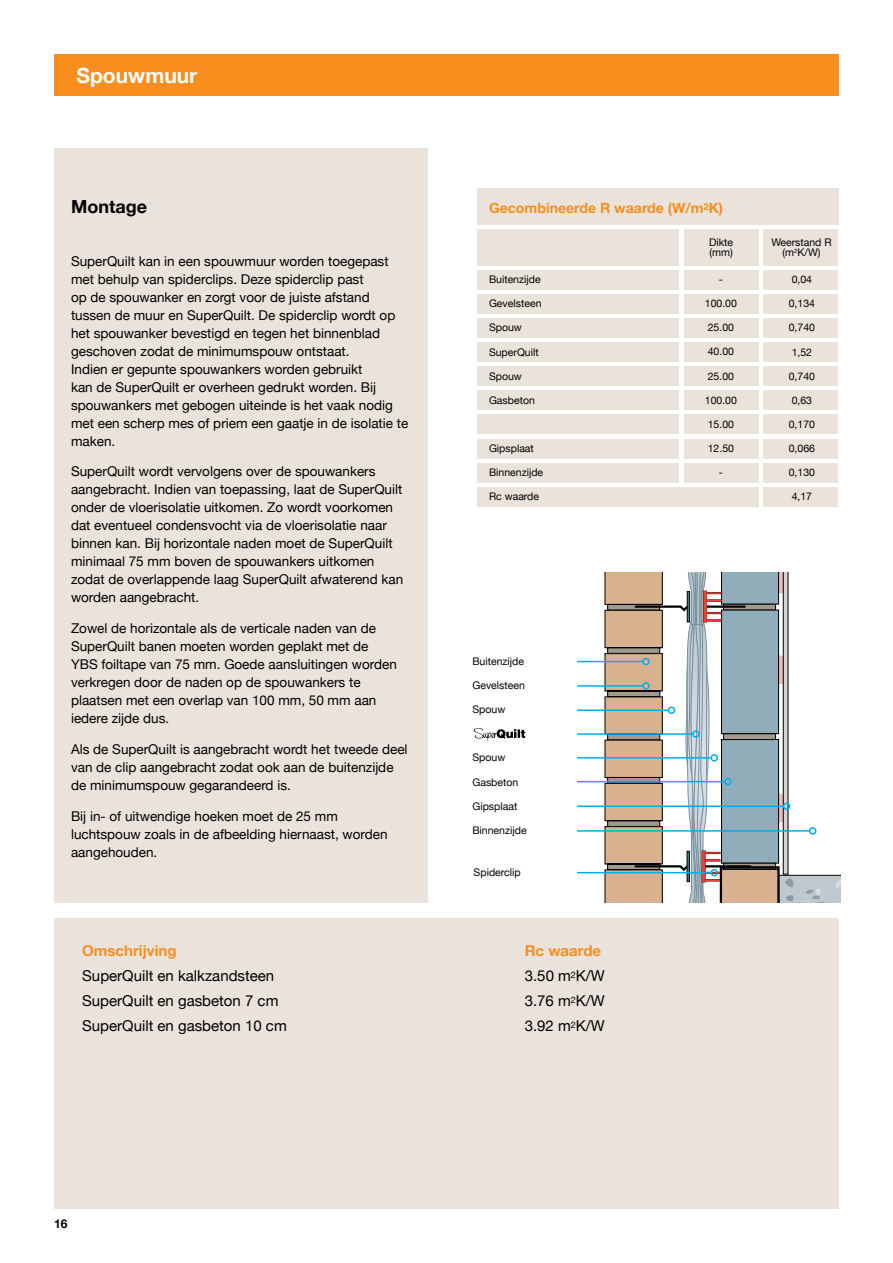
<style>
.page{position:relative;width:893px;height:1263px;background:#fff}
.page>*{position:absolute;margin:0;border:0;box-sizing:border-box;transform-origin:0 0}
.t1{font:700 21px "Helvetica Neue";color:#fff}
.t2{font:700 18px "Helvetica Neue";color:#000}
.t3{font:15px "Helvetica Neue";color:#000}
.t4{font:700 15px "Helvetica Neue";color:#f78e1e}
.t5{font:700 14.1px "Helvetica Neue";color:#f78e1e}
.t6{font:13.5px/18px "Helvetica Neue";color:#000}
.t7{font:700 12px "Helvetica Neue";color:#000}
.t8{font:10.5px/10.2px "Helvetica Neue";color:#000}
</style>
<div class="page">
<div style="left:54px;top:148px;width:373px;height:755px;background:#e9e3dc"></div>
<svg style="left:604px;top:572px;width:236px;height:331px"></svg>
<svg style="left:703px;top:591px;width:4px;height:31px"></svg>
<div style="left:54px;top:54px;width:785px;height:41px;background:#f78e1e"></div>
<div style="left:54px;top:918px;width:785px;height:291px;background:#e9e3dc"></div>
<div style="left:477px;top:229px;width:202px;height:37px;background:#e9e3dc"></div>
<div style="left:477px;top:270px;width:202px;height:20px;background:#e9e3dc"></div>
<div style="left:477px;top:294px;width:202px;height:20px;background:#e9e3dc"></div>
<div style="left:477px;top:318px;width:202px;height:20px;background:#e9e3dc"></div>
<div style="left:477px;top:342px;width:202px;height:20px;background:#e9e3dc"></div>
<div style="left:477px;top:366px;width:202px;height:20px;background:#e9e3dc"></div>
<div style="left:477px;top:390px;width:202px;height:20px;background:#e9e3dc"></div>
<div style="left:477px;top:415px;width:202px;height:19px;background:#e9e3dc"></div>
<div style="left:477px;top:439px;width:202px;height:19px;background:#e9e3dc"></div>
<div style="left:477px;top:463px;width:202px;height:20px;background:#e9e3dc"></div>
<div style="left:684px;top:229px;width:74px;height:37px;background:#e9e3dc"></div>
<div style="left:684px;top:270px;width:74px;height:20px;background:#e9e3dc"></div>
<div style="left:684px;top:294px;width:74px;height:20px;background:#e9e3dc"></div>
<div style="left:684px;top:318px;width:74px;height:20px;background:#e9e3dc"></div>
<div style="left:684px;top:342px;width:74px;height:20px;background:#e9e3dc"></div>
<div style="left:684px;top:366px;width:74px;height:20px;background:#e9e3dc"></div>
<div style="left:684px;top:390px;width:74px;height:20px;background:#e9e3dc"></div>
<div style="left:684px;top:415px;width:74px;height:19px;background:#e9e3dc"></div>
<div style="left:684px;top:439px;width:74px;height:19px;background:#e9e3dc"></div>
<div style="left:684px;top:463px;width:74px;height:20px;background:#e9e3dc"></div>
<div style="left:764px;top:229px;width:74px;height:37px;background:#e9e3dc"></div>
<div style="left:764px;top:270px;width:74px;height:20px;background:#e9e3dc"></div>
<div style="left:764px;top:294px;width:74px;height:20px;background:#e9e3dc"></div>
<div style="left:764px;top:318px;width:74px;height:20px;background:#e9e3dc"></div>
<div style="left:764px;top:342px;width:74px;height:20px;background:#e9e3dc"></div>
<div style="left:764px;top:366px;width:74px;height:20px;background:#e9e3dc"></div>
<div style="left:764px;top:390px;width:74px;height:20px;background:#e9e3dc"></div>
<div style="left:764px;top:415px;width:74px;height:19px;background:#e9e3dc"></div>
<div style="left:764px;top:439px;width:74px;height:19px;background:#e9e3dc"></div>
<div style="left:764px;top:463px;width:74px;height:20px;background:#e9e3dc"></div>
<div style="left:764px;top:487px;width:74px;height:20px;background:#e9e3dc"></div>
<div style="left:477px;top:188px;width:361px;height:37px;background:#e9e3dc"></div>
<div style="left:477px;top:487px;width:281px;height:20px;background:#e9e3dc"></div>
<hr style="left:577px;top:661px;width:66px;height:1px;background:#00aeef">
<div style="left:642px;top:658px;width:8px;height:7px;border:2px solid #00aeef;border-radius:50%"></div>
<hr style="left:577px;top:685px;width:66px;height:2px;background:#00aeef">
<div style="left:642px;top:682px;width:8px;height:8px;border:2px solid #00aeef;border-radius:50%"></div>
<hr style="left:577px;top:709px;width:91px;height:2px;background:#00aeef">
<div style="left:668px;top:706px;width:7px;height:8px;border:2px solid #00aeef;border-radius:50%"></div>
<hr style="left:577px;top:733px;width:116px;height:2px;background:#00aeef">
<div style="left:692px;top:730px;width:8px;height:8px;border:2px solid #00aeef;border-radius:50%"></div>
<hr style="left:577px;top:757px;width:134px;height:2px;background:#00aeef">
<div style="left:710px;top:754px;width:8px;height:8px;border:2px solid #00aeef;border-radius:50%"></div>
<hr style="left:577px;top:872px;width:134px;height:1px;background:#00aeef">
<div style="left:710px;top:869px;width:8px;height:7px;border:2px solid #00aeef;border-radius:50%"></div>
<hr style="left:577px;top:781px;width:148px;height:1px;background:#00aeef">
<div style="left:724px;top:778px;width:8px;height:7px;border:2px solid #00aeef;border-radius:50%"></div>
<svg style="left:474px;top:728px;width:51px;height:13px"></svg>
<hr style="left:577px;top:830px;width:233px;height:2px;background:#00aeef">
<div style="left:809px;top:827px;width:7px;height:8px;border:2px solid #00aeef;border-radius:50%"></div>
<hr style="left:577px;top:805px;width:207px;height:2px;background:#00aeef">
<div style="left:783px;top:802px;width:7px;height:8px;border:2px solid #00aeef;border-radius:50%"></div>
<h1 class="t1" style="left:76px;top:63px;width:122px">Spouwmuur</h1>
<h2 class="t2" style="left:71px;top:195px;width:77px">Montage</h2>
<p class="t6" style="left:71px;top:252px;width:339px">SuperQuilt kan in een spouwmuur worden toegepast met behulp van spiderclips. Deze spiderclip past<br>op de spouwanker en zorgt voor de juiste afstand tussen de muur en SuperQuilt. De spiderclip wordt op het spouwanker bevestigd en tegen het binnenblad geschoven zodat de minimumspouw ontstaat.<br>Indien er gepunte spouwankers worden gebruikt<br>kan de SuperQuilt er overheen gedrukt worden. Bij spouwankers met gebogen uiteinde is het vaak nodig met een scherp mes of priem een gaatje in de isolatie te maken.</p>
<p class="t6" style="left:71px;top:462px;width:334px">SuperQuilt wordt vervolgens over de spouwankers aangebracht. Indien van toepassing, laat de SuperQuilt onder de vloerisolatie uitkomen. Zo wordt voorkomen dat eventueel condensvocht via de vloerisolatie naar binnen kan. Bij horizontale naden moet de SuperQuilt minimaal 75 mm boven de spouwankers uitkomen zodat de overlappende laag SuperQuilt afwaterend kan worden aangebracht.</p>
<p class="t6" style="left:71px;top:619px;width:327px">Zowel de horizontale als de verticale naden van de SuperQuilt banen moeten worden geplakt met de YBS foiltape van 75 mm. Goede aansluitingen worden verkregen door de naden op de spouwankers te plaatsen met een overlap van 100 mm, 50 mm aan iedere zijde dus.</p>
<p class="t6" style="left:71px;top:740px;width:338px">Als de SuperQuilt is aangebracht wordt het tweede deel van de clip aangebracht zodat ook aan de buitenzijde de minimumspouw gegarandeerd is.</p>
<p class="t6" style="left:71px;top:807px;width:318px">Bij in- of uitwendige hoeken moet de 25 mm luchtspouw zoals in de afbeelding hiernaast, worden aangehouden.</p>
<p class="t5" style="left:489px;top:200px;width:236px">Gecombineerde R waarde (W/m<sup>2</sup>K)</p>
<p class="t8" style="left:709px;top:237px;width:26px">Dikte (mm)</p>
<p class="t8" style="left:771px;top:237px;width:62px;text-align:center">Weerstand R (m<sup>2</sup>K/W)</p>
<p class="t8" style="left:719px;top:274px;width:6px">-</p>
<p class="t8" style="left:705px;top:298px;width:34px">100.00</p>
<p class="t8" style="left:708px;top:322px;width:28px">25.00</p>
<p class="t8" style="left:708px;top:346px;width:28px">40.00</p>
<p class="t8" style="left:708px;top:371px;width:28px">25.00</p>
<p class="t8" style="left:705px;top:395px;width:34px">100.00</p>
<p class="t8" style="left:708px;top:419px;width:28px">15.00</p>
<p class="t8" style="left:708px;top:443px;width:28px">12.50</p>
<p class="t8" style="left:719px;top:467px;width:6px">-</p>
<p class="t8" style="left:792px;top:274px;width:22px">0,04</p>
<p class="t8" style="left:789px;top:298px;width:28px">0,134</p>
<p class="t8" style="left:789px;top:322px;width:28px">0,740</p>
<p class="t8" style="left:792px;top:347px;width:22px">1,52</p>
<p class="t8" style="left:789px;top:371px;width:28px">0,740</p>
<p class="t8" style="left:792px;top:395px;width:22px">0,63</p>
<p class="t8" style="left:789px;top:419px;width:28px">0,170</p>
<p class="t8" style="left:789px;top:443px;width:28px">0,066</p>
<p class="t8" style="left:789px;top:467px;width:28px">0,130</p>
<p class="t8" style="left:792px;top:491px;width:22px">4,17</p>
<p class="t8" style="left:489px;top:274px;width:53px">Buitenzijde</p>
<p class="t8" style="left:489px;top:298px;width:54px">Gevelsteen</p>
<p class="t8" style="left:489px;top:322px;width:34px">Spouw</p>
<p class="t8" style="left:489px;top:347px;width:51px">SuperQuilt</p>
<p class="t8" style="left:489px;top:371px;width:34px">Spouw</p>
<p class="t8" style="left:489px;top:395px;width:47px">Gasbeton</p>
<p class="t8" style="left:489px;top:443px;width:46px">Gipsplaat</p>
<p class="t8" style="left:489px;top:467px;width:56px">Binnenzijde</p>
<p class="t8" style="left:489px;top:491px;width:52px">Rc waarde</p>
<p class="t8" style="left:472px;top:656px;width:53px">Buitenzijde</p>
<p class="t8" style="left:472px;top:680px;width:54px">Gevelsteen</p>
<p class="t8" style="left:472px;top:704px;width:34px">Spouw</p>
<p class="t8" style="left:472px;top:752px;width:34px">Spouw</p>
<p class="t8" style="left:472px;top:776px;width:47px">Gasbeton</p>
<p class="t8" style="left:472px;top:801px;width:46px">Gipsplaat</p>
<p class="t8" style="left:472px;top:825px;width:56px">Binnenzijde</p>
<p class="t8" style="left:474px;top:867px;width:49px">Spiderclip</p>
<p class="t4" style="left:82px;top:941px;width:96px">Omschrijving</p>
<p class="t4" style="left:525px;top:941px;width:78px">Rc waarde</p>
<p class="t3" style="left:82px;top:966px;width:193px">SuperQuilt en kalkzandsteen</p>
<p class="t3" style="left:525px;top:966px;width:82px">3.50 m<sup>2</sup>K/W</p>
<p class="t3" style="left:82px;top:992px;width:198px">SuperQuilt en gasbeton 7 cm</p>
<p class="t3" style="left:525px;top:992px;width:82px">3.76 m<sup>2</sup>K/W</p>
<p class="t3" style="left:82px;top:1017px;width:206px">SuperQuilt en gasbeton 10 cm</p>
<p class="t3" style="left:525px;top:1017px;width:82px">3.92 m<sup>2</sup>K/W</p>
<p class="t7" style="left:54px;top:1216px;width:15px">16</p>
</div>
